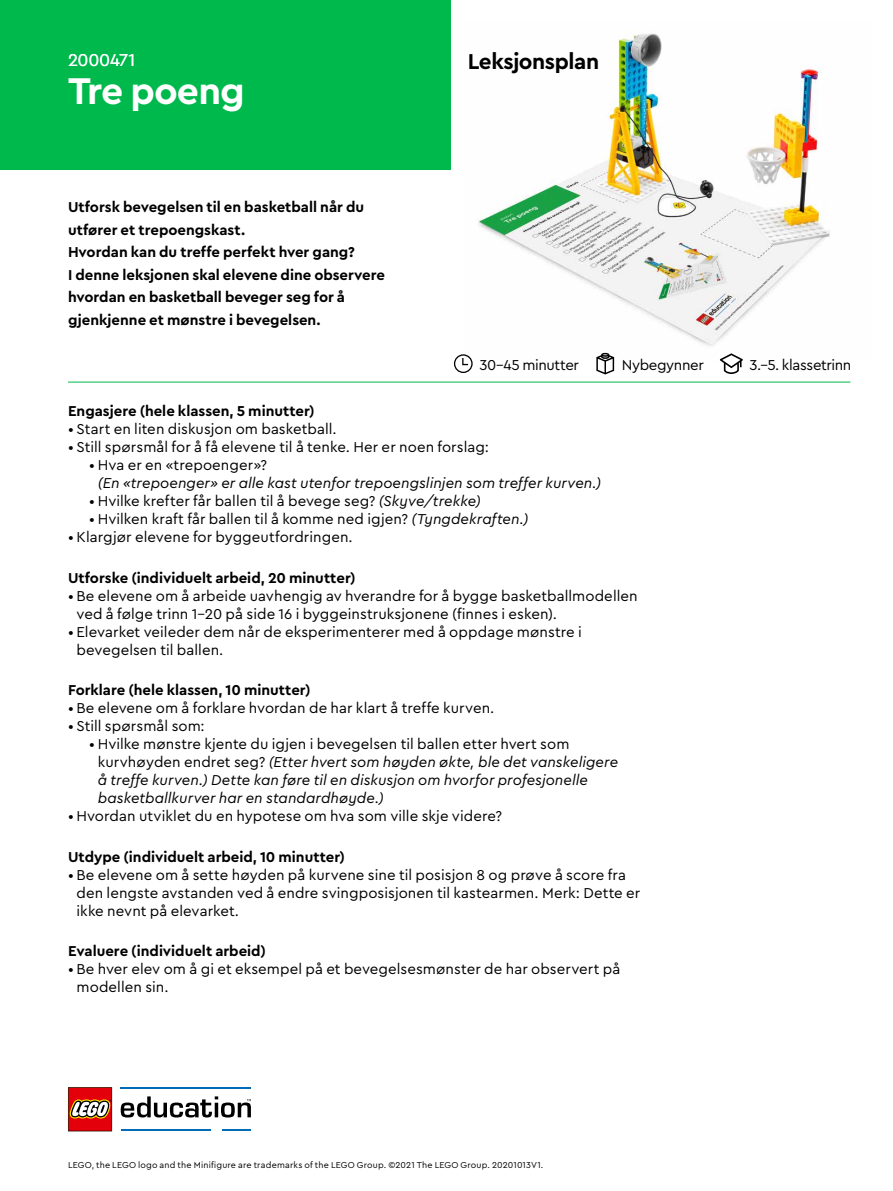
<style>
.page{position:relative;width:893px;height:1191px;background:#fff}
.page>*{position:absolute;margin:0;border:0;box-sizing:border-box;transform-origin:0 0}
.t1{font:700 39px "Cera Pro";letter-spacing:-.025em;color:#fff}
.t2{font:700 22.5px "Cera Pro";letter-spacing:-.02em;color:#000}
.t3{font:18px "Cera Pro";letter-spacing:-.015em;color:#fff}
.t4{font:15px/18px "Cera Pro";letter-spacing:.005em;color:#000}
.t5{font:700 15px/22.5px "Cera Pro";color:#000}
.t6{font:italic 15px/18px "Cera Pro";letter-spacing:.005em;color:#000}
.t7{font:15px "Cera Pro";letter-spacing:-.025em;color:#000}
.t8{font:9px "Cera Pro";letter-spacing:.025em;color:#000}
.s1{font-style:italic}
.s2{font-style:normal}
</style>
<div class="page">
<img style="left:478px;top:33px;width:352px;height:327px">
<div style="left:0;top:0;width:451px;height:170px;background:#00b94d"></div>
<hr style="left:68px;top:382px;width:782px;height:1px;background:#00b94d">
<svg style="left:454px;top:354px;width:19px;height:19px"></svg>
<svg style="left:596px;top:353px;width:18px;height:21px"></svg>
<svg style="left:720px;top:353px;width:23px;height:21px"></svg>
<hr style="left:121px;top:1087px;width:130px;height:2px;background:#006cb7">
<hr style="left:121px;top:1129px;width:90px;height:2px;background:#006cb7">
<hr style="left:223px;top:1129px;width:28px;height:2px;background:#006cb7">
<svg style="left:121px;top:1096px;width:130px;height:21px"></svg>
<svg style="left:68px;top:1087px;width:44px;height:44px;background:#c43c33"></svg>
<p class="t3" style="left:68px;top:48px;width:69px">2000471</p>
<h1 class="t1" style="left:68px;top:65px;width:178px">Tre poeng</h1>
<p class="t5" style="left:68px;top:195px;width:319px">Utforsk bevegelsen til en basketball når du utfører et trepoengskast.<br>Hvordan kan du treffe perfekt hver gang?<br>I denne leksjonen skal elevene dine observere hvordan en basketball beveger seg for å gjenkjenne et mønstre i bevegelsen.</p>
<h2 class="t2" style="left:468px;top:47px;width:133px">Leksjonsplan</h2>
<p class="t7" style="left:479px;top:355px;width:101px">30–45 minutter</p>
<p class="t7" style="left:622px;top:355px;width:83px">Nybegynner</p>
<p class="t7" style="left:749px;top:355px;width:103px">3.–5. klassetrinn</p>
<p class="t5" style="left:68px;top:399px;width:248px">Engasjere (hele klassen, 5 minutter)</p>
<p class="t4" style="left:68px;top:419px;width:270px">• Start en liten diskusjon om basketball.</p>
<p class="t4" style="left:68px;top:437px;width:423px">• Still spørsmål for å få elevene til å tenke. Her er noen forslag:</p>
<p class="t4" style="left:89px;top:455px;width:179px">• Hva er en «trepoenger»?</p>
<p class="t6" style="left:98px;top:473px;width:505px">(En «trepoenger» er alle kast utenfor trepoengslinjen som treffer kurven.)</p>
<p class="t4" style="left:89px;top:491px;width:393px">• Hvilke krefter får ballen til å bevege seg? <span class="s1">(Skyve/trekke)</span></p>
<p class="t4" style="left:89px;top:509px;width:441px">• Hvilken kraft får ballen til å komme ned igjen? <span class="s1">(Tyngdekraften.)</span></p>
<p class="t4" style="left:68px;top:527px;width:286px">• Klargjør elevene for byggeutfordringen.</p>
<p class="t5" style="left:68px;top:566px;width:289px">Utforske (individuelt arbeid, 20 minutter)</p>
<p class="t4" style="left:77px;top:586px;width:563px;text-indent:-9px">• Be elevene om å arbeide uavhengig av hverandre for å bygge basketballmodellen ved å følge trinn 1–20 på side 16 i byggeinstruksjonene (finnes i esken).</p>
<p class="t4" style="left:77px;top:622px;width:507px;text-indent:-9px">• Elevarket veileder dem når de eksperimenterer med å oppdage mønstre i bevegelsen til ballen.</p>
<p class="t5" style="left:68px;top:678px;width:244px">Forklare (hele klassen, 10 minutter)</p>
<p class="t4" style="left:68px;top:698px;width:428px">• Be elevene om å forklare hvordan de har klart å treffe kurven.</p>
<p class="t4" style="left:68px;top:716px;width:138px">• Still spørsmål som:</p>
<p class="t6" style="left:98px;top:734px;width:522px;text-indent:-9px"><span class="s2">• Hvilke mønstre kjente du igjen i bevegelsen til ballen etter hvert som kurvhøyden endret seg?</span> (Etter hvert som høyden økte, ble det vanskeligere å treffe kurven.) Dette kan føre til en diskusjon om hvorfor profesjonelle basketballkurver har en standardhøyde.)</p>
<p class="t4" style="left:68px;top:806px;width:436px">• Hvordan utviklet du en hypotese om hva som ville skje videre?</p>
<p class="t5" style="left:68px;top:845px;width:278px">Utdype (individuelt arbeid, 10 minutter)</p>
<p class="t4" style="left:77px;top:865px;width:565px;text-indent:-9px">• Be elevene om å sette høyden på kurvene sine til posisjon 8 og prøve å score fra den lengste avstanden ved å endre svingposisjonen til kastearmen. Merk: Dette er ikke nevnt på elevarket.</p>
<p class="t5" style="left:68px;top:939px;width:199px">Evaluere (individuelt arbeid)</p>
<p class="t4" style="left:77px;top:959px;width:545px;text-indent:-9px">• Be hver elev om å gi et eksempel på et bevegelsesmønster de har observert på modellen sin.</p>
<p class="t8" style="left:68px;top:1159px;width:477px">LEGO, the LEGO logo and the Minifigure are trademarks of the LEGO Group. ©2021 The LEGO Group. 20201013V1.</p>
</div>
